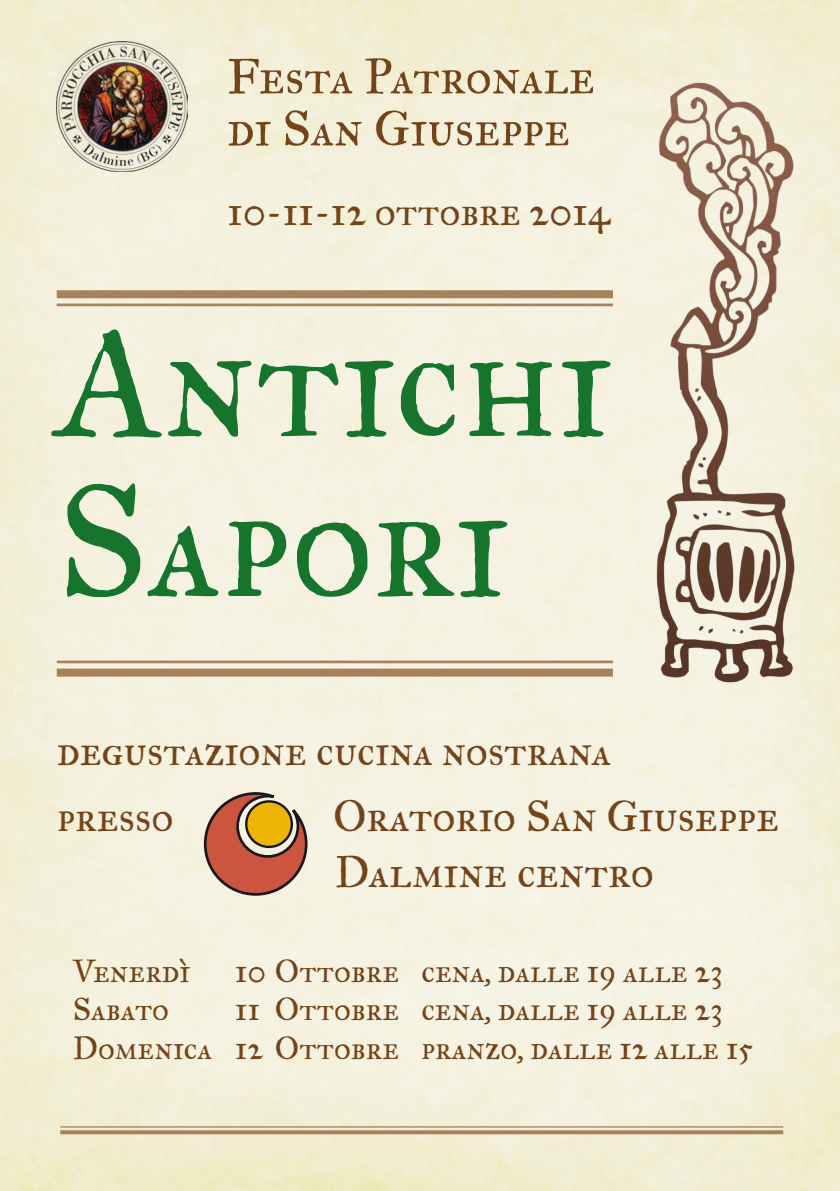
<style>
.page{position:relative;width:840px;height:1191px;background:#fff}
.page>*{position:absolute;margin:0;border:0;box-sizing:border-box;transform-origin:0 0}
.t1{font:160px/160px "IM FELL Great Primer SC";color:#16742d}
.t2{font:50px/52px "IM FELL Great Primer SC";letter-spacing:-.005em;color:#754318}
.t3{font:44px/55.4px "IM FELL Great Primer SC";color:#754318}
.t4{font:42px/66.6px "IM FELL Great Primer SC";color:#754318}
.t5{font:40px "IM FELL Great Primer SC";color:#754318}
.t6{font:32px/38.4px "IM FELL Great Primer SC";color:#754318}
.s1{font-size:24px}
</style>
<div class="page">
<img style="left:0;top:0;width:839px;height:1191px">
<img style="left:57px;top:41px;width:130px;height:131px">
<img style="left:645px;top:75px;width:162px;height:615px">
<div style="left:57px;top:290px;width:555px;height:8px;background:#a6815b"></div>
<hr style="left:57px;top:303px;width:555px;height:3px;background:#a6815b">
<div style="left:57px;top:668px;width:555px;height:8px;background:#a6815b"></div>
<hr style="left:57px;top:660px;width:555px;height:3px;background:#a6815b">
<svg style="left:60px;top:1130px;width:722px;height:4px;background:#ab8863"></svg>
<hr style="left:60px;top:1126px;width:722px;height:1px;background:#a6815b">
<svg style="left:202px;top:790px;width:107px;height:107px;background:#c58d69"></svg>
<h2 class="t2" style="left:227px;top:50px;width:369px">Festa Patronale di San Giuseppe</h2>
<p class="t5" style="left:227px;top:187px;width:384px">10-11-12 ottobre 2014</p>
<h1 class="t1" style="left:57px;top:302px;width:556px">Antichi<br>Sapori</h1>
<h3 class="t4" style="left:57px;top:717px;width:555px">degustazione cucina nostrana presso</h3>
<h3 class="t3" style="left:333px;top:789px;width:447px">Oratorio San Giuseppe<br>Dalmine centro</h3>
<p class="t6" style="left:73px;top:952px;width:119px">Venerdì</p>
<p class="t6" style="left:235px;top:952px;width:489px">10 Ottobre cena<span class="s1">,</span> dalle 19 alle 23</p>
<p class="t6" style="left:73px;top:990px;width:98px">Sabato</p>
<p class="t6" style="left:73px;top:990px;width:681px;text-indent:162px">11 Ottobre cena<span class="s1">,</span> dalle 19 alle 23<br>Domenica 12 Ottobre pranzo<span class="s1">,</span> dalle 12 alle 15</p>
</div>
